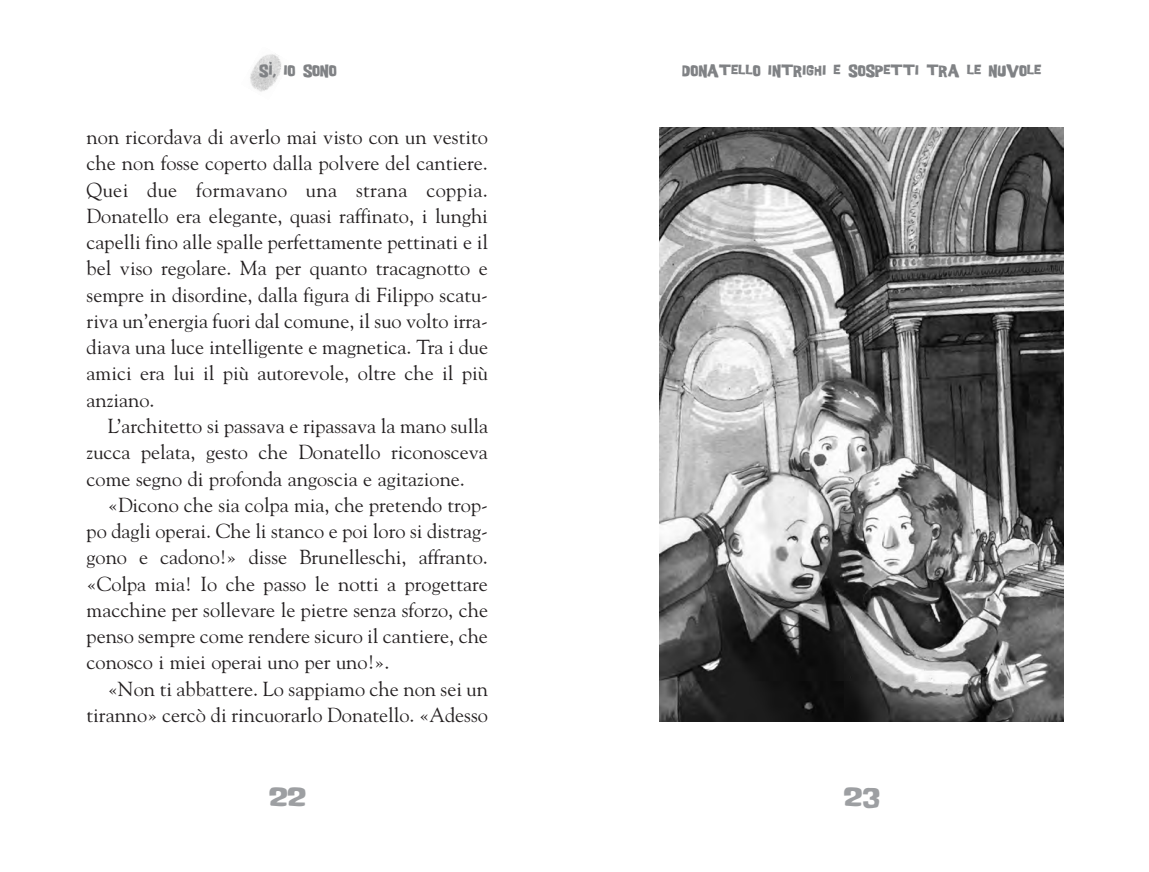
<style>
.page{position:relative;width:1149px;height:872px;background:#fff}
.page>*{position:absolute;margin:0;border:0;box-sizing:border-box;transform-origin:0 0}
.t1{font:22.5px "Good Girl";color:#9d9fa2;scale:1.3 1}
.t2{font:20.25px/26.2px "Goudy";color:#231f20;text-align:justify}
.t3{font:13.5px "Good Girl";letter-spacing:.03em;color:#808285}
</style>
<div class="page">
<img style="left:250px;top:54px;width:32px;height:38px">
<img style="left:659px;top:128px;width:404px;height:594px">
<p class="t3" style="left:259px;top:64px;width:79px">SI, IO SONO</p>
<p class="t2" style="left:87px;top:123px;width:403px">non ricordava di averlo mai visto con un vestito che non fosse coperto dalla polvere del cantiere.<br>Quei due formavano una strana coppia.<br>Donatello era elegante, quasi raffinato, i lunghi capelli fino alle spalle perfettamente pettinati e il bel viso regolare. Ma per quanto tracagnotto e sempre in disordine, dalla figura di Filippo scatu&shy;riva un’energia fuori dal comune, il suo volto irra&shy;diava una luce intelligente e magnetica. Tra i due amici era lui il più autorevole, oltre che il più anziano.</p>
<p class="t2" style="left:87px;top:412px;width:403px;text-indent:21px">L’architetto si passava e ripassava la mano sulla zucca pelata, gesto che Donatello riconosceva come segno di profonda angoscia e agitazione.</p>
<p class="t2" style="left:86px;top:491px;width:403px;text-indent:21px">«Dicono che sia colpa mia, che pretendo trop&shy;po dagli operai. Che li stanco e poi loro si distrag&shy;gono e cadono!» disse Brunelleschi, affranto. «Colpa mia! Io che passo le notti a progettare macchine per sollevare le pietre senza sforzo, che penso sempre come rendere sicuro il cantiere, che conosco i miei operai uno per uno!».</p>
<p class="t2" style="left:86px;top:675px;width:403px;text-align:right">«Non ti abbattere. Lo sappiamo che non sei un tiranno» cercò di rincuorarlo Donatello. «Adesso</p>
<p class="t1" style="left:269px;top:785px;width:30px">22</p>
<p class="t3" style="left:682px;top:64px;width:360px">DONATELLO INTRIGHI E SOSPETTI TRA LE NUVOLE</p>
<p class="t1" style="left:843px;top:785px;width:30px">23</p>
</div>
